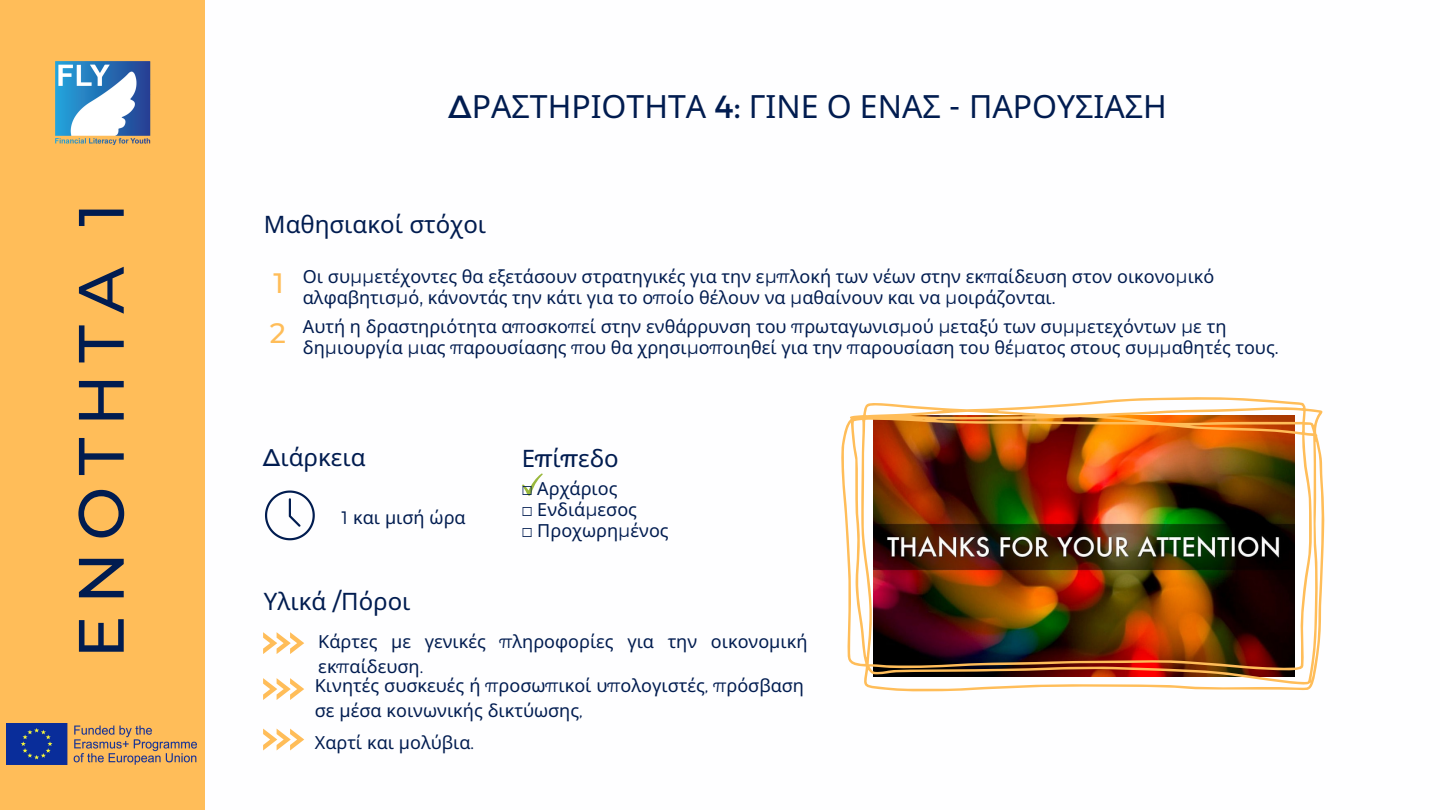
<style>
.page{position:relative;width:1440px;height:810px;background:#fff}
.page>*{position:absolute;margin:0;border:0;box-sizing:border-box;transform-origin:0 0}
.t1{font:500 64px "Montserrat";letter-spacing:.18em;color:#011c50}
.t2{font:32px "Noto Sans";color:#011c50}
.t3{font:500 28px "Montserrat";color:#ffbd59}
.t4{font:24px "Noto Sans";color:#011c50}
.t5{font:18px/21px "Noto Sans";color:#011c50}
.s1{font-family:"Montserrat"}
.s2{font-family:"Montserrat";font-weight:500}
.s3{font-family:"Montserrat";font-weight:300}
.s4{font-family:"Free Mono"}
</style>
<div class="page">
<div style="left:0;top:0;width:204px;height:810px;background:#ffbd59"></div>
<img style="left:55px;top:61px;width:96px;height:84px">
<svg style="left:265px;top:491px;width:50px;height:49px"></svg>
<svg style="left:263px;top:632px;width:41px;height:22px"></svg>
<svg style="left:263px;top:678px;width:41px;height:22px"></svg>
<svg style="left:263px;top:729px;width:41px;height:21px"></svg>
<img style="left:7px;top:724px;width:189px;height:41px">
<img style="left:841px;top:397px;width:483px;height:294px">
<svg style="left:522px;top:473px;width:21px;height:23px"></svg>
<p class="t1" style="left:62px;top:658px;width:457px;rotate:-90deg">ENOTHTA 1</p>
<p class="t2" style="left:448px;top:84px;width:720px"><span class="s1">Δ</span>ΡΑΣΤΗΡΙΟΤΗΤΑ <span class="s1">4:</span> ΓΙΝΕ Ο ΕΝΑΣ <span class="s1">-</span> ΠΑΡΟΥΣΙΑΣΗ</p>
<p class="t4" style="left:264px;top:208px;width:224px">Μαθησιακοί στόχοι</p>
<p class="t3" style="left:274px;top:266px;width:12px">1</p>
<p class="t3" style="left:270px;top:316px;width:18px">2</p>
<p class="t5" style="left:303px;top:265px;width:913px">Οι συ<span class="s1">μμ</span>ετέχοντες θα εξετάσουν στρατηγικές για την ε<span class="s1">μπ</span>λοκή των νέων στην εκ<span class="s1">π</span>αίδευση στον οικονο<span class="s1">μ</span>ικό αλφαβητισ<span class="s1">μ</span>ό<span class="s1">,</span> κάνοντάς την κάτι για το ο<span class="s1">π</span>οίο θέλουν να <span class="s1">μ</span>αθαίνουν και να <span class="s1">μ</span>οιράζονται<span class="s1">.</span></p>
<p class="t5" style="left:303px;top:316px;width:977px">Αυτή η δραστηριότητα α<span class="s1">π</span>οσκο<span class="s1">π</span>εί στην ενθάρρυνση του <span class="s1">π</span>ρωταγωνισ<span class="s1">μ</span>ού <span class="s1">μ</span>εταξύ των συ<span class="s1">μμ</span>ετεχόντων <span class="s1">μ</span>ε τη δη<span class="s1">μ</span>ιουργία <span class="s1">μ</span>ιας <span class="s1">π</span>αρουσίασης <span class="s1">π</span>ου θα χρησι<span class="s1">μ</span>ο<span class="s1">π</span>οιηθεί για την <span class="s1">π</span>αρουσίαση του θέ<span class="s1">μ</span>ατος στους συ<span class="s1">μμ</span>αθητές τους<span class="s1">.</span></p>
<p class="t4" style="left:263px;top:440px;width:104px"><span class="s2">Δ</span>ιάρκεια</p>
<p class="t4" style="left:522px;top:441px;width:98px">Ε<span class="s2">π</span>ί<span class="s2">π</span>εδο</p>
<p class="t5" style="left:342px;top:506px;width:126px"><span class="s3">1</span> και μισή ώρα</p>
<p class="t4" style="left:264px;top:584px;width:148px">Υλικά <span class="s2">/</span>Πόροι</p>
<p class="t5" style="left:522px;top:478px;width:97px"><span class="s4">☐</span> Αρχάριος</p>
<p class="t5" style="left:522px;top:499px;width:117px"><span class="s4">☐</span> Ενδιά<span class="s1">μ</span>εσος</p>
<p class="t5" style="left:522px;top:520px;width:148px"><span class="s4">☐</span> Προχωρη<span class="s1">μ</span>ένος</p>
<p class="t5" style="left:318px;top:629px;width:491px;line-height:24.8px">Κάρτες με γενικές <span class="s3">π</span>ληροφορίες για την οικονομική εκ<span class="s3">π</span>αίδευση<span class="s3">.</span></p>
<p class="t5" style="left:315px;top:673px;width:491px;line-height:24.8px">Κινητές συσκευές ή <span class="s3">π</span>ροσω<span class="s3">π</span>ικοί υ<span class="s3">π</span>ολογιστές<span class="s3">, π</span>ρόσβαση σε μέσα κοινωνικής δικτύωσης<span class="s3">,</span></p>
<p class="t5" style="left:315px;top:731px;width:161px">Χαρτί και μολύβια<span class="s3">.</span></p>
</div>
